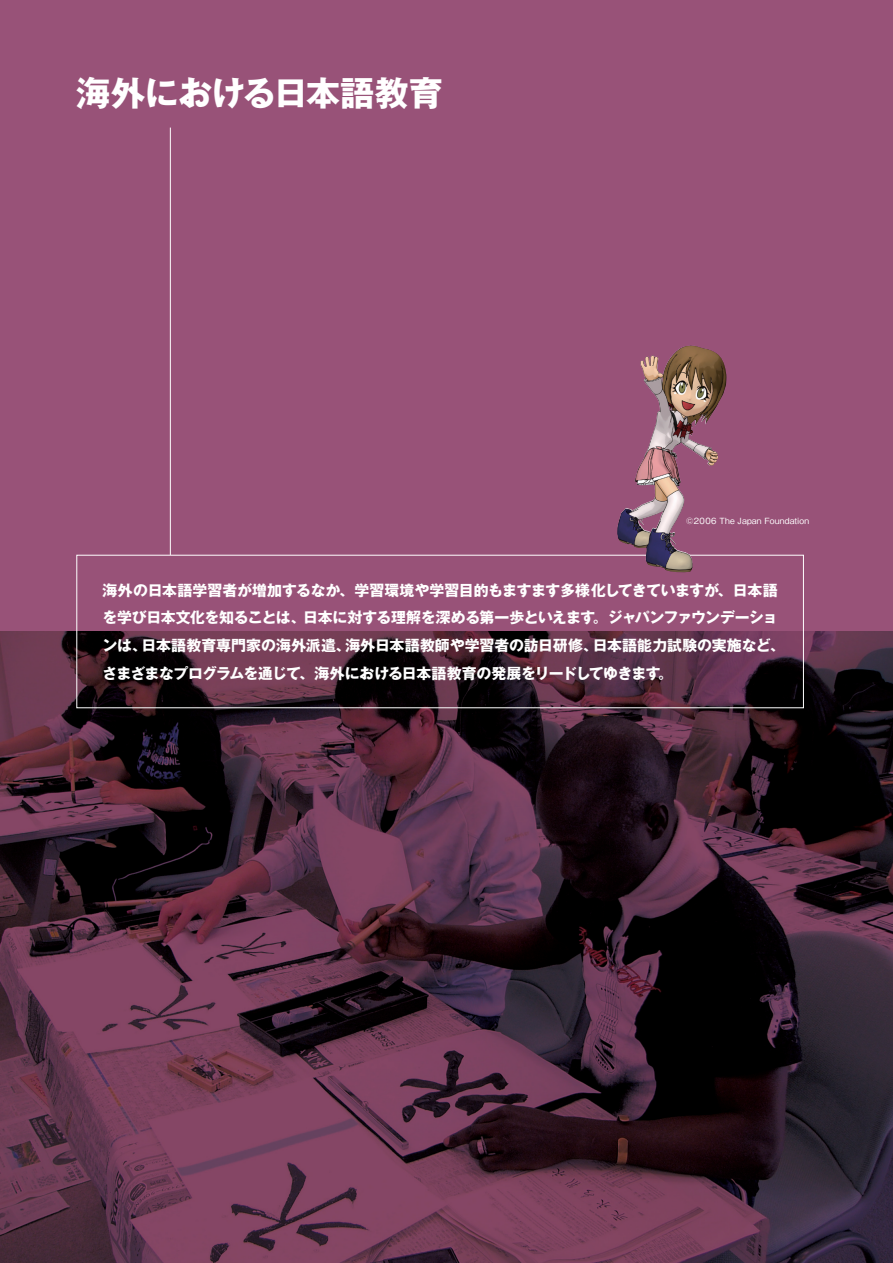
<style>
.page{position:relative;width:893px;height:1263px;background:#985278}
.page>*{position:absolute;margin:0;border:0;box-sizing:border-box;transform-origin:0 0}
.t1{font:700 34.05px "Gothic MB101 Pro";letter-spacing:-.01em;color:#fff}
.t2{font:700 14.85px/27.6px "Gothic MB101 Pro";letter-spacing:-.015em;color:#fff}
.t3{font:500 8.55px "Gothic BBB Pro";letter-spacing:.025em;color:#fff}
</style>
<div class="page">
<img style="left:0;top:631px;width:893px;height:632px">
<div style="left:77px;top:555px;width:727px;height:153px;border:1px solid #fff"></div>
<hr style="left:170px;top:128px;width:1px;height:427px;background:#fff">
<img style="left:669px;top:346px;width:57px;height:78px">
<h1 class="t1" style="left:77px;top:65px;width:368px">海外における日本語教育</h1>
<p class="t3" style="left:686px;top:514px;width:124px">©2006 The Japan Foundation</p>
<p class="t2" style="left:103px;top:574px;width:684px">海外の日本語学習者が増加するなか、学習環境や学習目的もますます多様化してきていますが、日本語を学び日本文化を知ることは、日本に対する理解を深める第一歩といえます。ジャパンファウンデーションは、日本語教育専門家の海外派遣、海外日本語教師や学習者の訪日研修、日本語能力試験の実施など、さまざまなプログラムを通じて、海外における日本語教育の発展をリードしてゆきます。</p>
</div>
